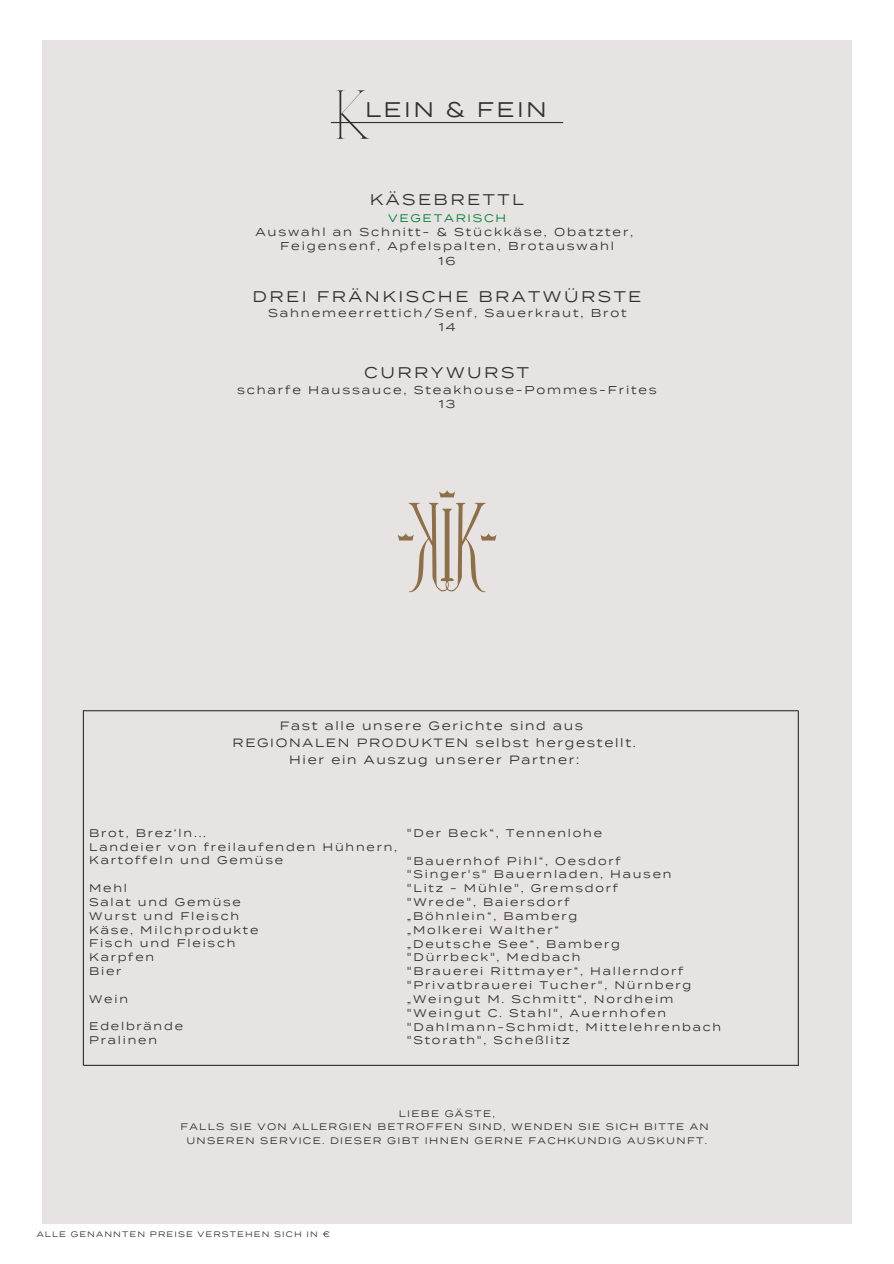
<style>
.page{position:relative;width:894px;height:1264px;background:#fff}
.page>*{position:absolute;margin:0;border:0;box-sizing:border-box;transform-origin:0 0}
.t1{font:69.15px "Chloe";color:#352f29}
.t2{font:21.15px "Termina";letter-spacing:.12em;color:#352f29}
.t3{font:15.45px "Termina";letter-spacing:.16em;color:#352f29}
.t4{font:12px/17px "Termina";letter-spacing:.14em;color:#352f29;text-align:center}
.t5{font:11.4px/14.5px "Termina";letter-spacing:.16em;color:#352f29;text-align:center}
.t6{font:11.1px/13.8px "Termina";letter-spacing:.16em;color:#352f29}
.t7{font:10.95px "Termina";letter-spacing:.16em;color:#008037}
.t8{font:9.45px/13.4px "Termina";letter-spacing:.14em;color:#352f29;text-align:center}
.t9{font:7.95px "Termina";letter-spacing:.14em;color:#352f29}
</style>
<div class="page">
<div style="left:43px;top:40px;width:807px;height:1183px;background:#e7e3e2"></div>
<svg style="left:439px;top:490px;width:16px;height:7px"></svg>
<svg style="left:397px;top:503px;width:99px;height:89px"></svg>
<hr style="left:83px;top:1064px;width:715px;height:1px;background:#352f29">
<hr style="left:83px;top:710px;width:715px;height:1px;background:#352f29">
<hr style="left:83px;top:710px;width:1px;height:355px;background:#352f29">
<hr style="left:797px;top:710px;width:1px;height:355px;background:#352f29">
<hr style="left:331px;top:122px;width:232px;height:1px;background:#352f29">
<h1 class="t1" style="left:332px;top:74px;width:40px">K</h1>
<h2 class="t2" style="left:365px;top:94px;width:183px">LEIN &amp; FEIN</h2>
<h3 class="t3" style="left:369px;top:189px;width:155px">KÄSEBRETTL</h3>
<p class="t7" style="left:388px;top:210px;width:119px">VEGETARISCH</p>
<p class="t5" style="left:255px;top:224px;width:379px">Auswahl an Schnitt- &amp; Stückkäse, Obatzter,<br>Feigensenf, Apfelspalten, Brotauswahl<br>16</p>
<h3 class="t3" style="left:252px;top:285px;width:390px">DREI FRÄNKISCHE BRATWÜRSTE</h3>
<p class="t5" style="left:268px;top:305px;width:360px">Sahnemeerrettich/Senf, Sauerkraut, Brot<br>14</p>
<h3 class="t3" style="left:364px;top:361px;width:166px">CURRYWURST</h3>
<p class="t5" style="left:237px;top:382px;width:421px">scharfe Haussauce, Steakhouse-Pommes-Frites<br>13</p>
<p class="t4" style="left:232px;top:717px;width:405px">Fast alle unsere Gerichte sind aus<br>REGIONALEN PRODUKTEN selbst hergestellt.<br>Hier ein Auszug unserer Partner:</p>
<p class="t6" style="left:89px;top:825px;width:309px">Brot, Brez‘ln...<br>Landeier von freilaufenden Hühnern,<br>Kartoffeln und Gemüse</p>
<p class="t6" style="left:89px;top:880px;width:171px">Mehl<br>Salat und Gemüse<br>Wurst und Fleisch<br>Käse, Milchprodukte<br>Fisch und Fleisch<br>Karpfen<br>Bier</p>
<p class="t6" style="left:89px;top:991px;width:40px">Wein</p>
<p class="t6" style="left:89px;top:1019px;width:95px">Edelbrände<br>Pralinen</p>
<p class="t6" style="left:407px;top:825px;width:197px">"Der Beck“, Tennenlohe</p>
<p class="t6" style="left:407px;top:853px;width:316px">"Bauernhof Pihl“, Oesdorf<br>"Singer's" Bauernladen, Hausen<br>"Litz - Mühle", Gremsdorf<br>"Wrede", Baiersdorf<br>„Böhnlein“, Bamberg<br>„Molkerei Walther“<br>„Deutsche See“, Bamberg<br>"Dürrbeck", Medbach<br>"Brauerei Rittmayer“, Hallerndorf "Privatbrauerei Tucher", Nürnberg „Weingut M. Schmitt“, Nordheim "Weingut C. Stahl", Auernhofen "Dahlmann-Schmidt, Mittelehrenbach "Storath", Scheßlitz</p>
<p class="t8" style="left:180px;top:1106px;width:529px">LIEBE GÄSTE,<br>FALLS SIE VON ALLERGIEN BETROFFEN SIND, WENDEN SIE SICH BITTE AN<br>UNSEREN SERVICE. DIESER GIBT IHNEN GERNE FACHKUNDIG AUSKUNFT.</p>
<p class="t9" style="left:37px;top:1228px;width:294px">ALLE GENANNTEN PREISE VERSTEHEN SICH IN €</p>
</div>
